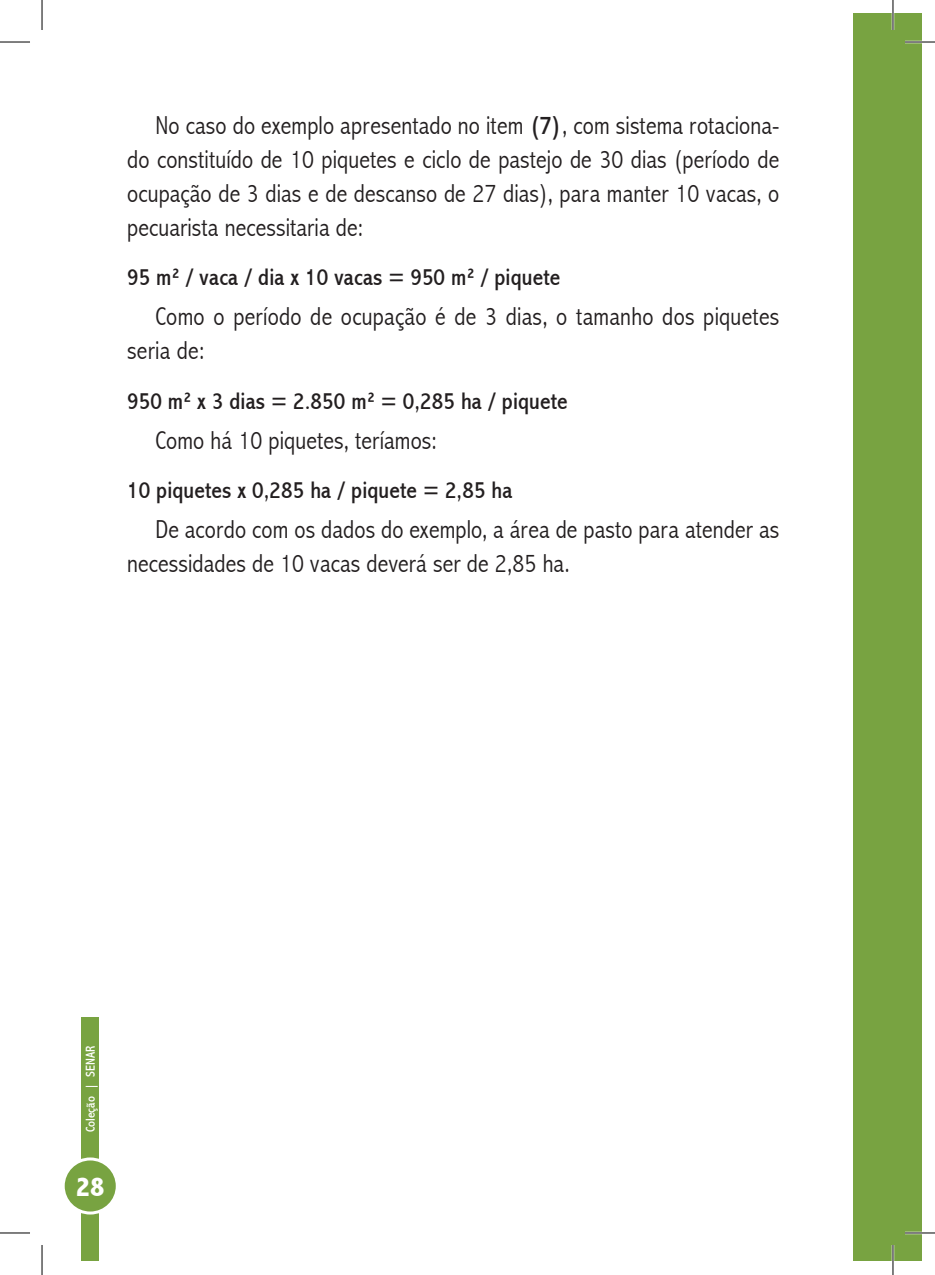
<style>
.page{position:relative;width:935px;height:1275px;background:#fff}
.page>*{position:absolute;margin:0;border:0;box-sizing:border-box;transform-origin:0 0}
.t1{font:800 condensed 28px "Abadi";color:#fff}
.t2{font:300 condensed 26px/34px "Abadi";letter-spacing:.005em;color:#231f20}
.t3{font:condensed 24px "Abadi";letter-spacing:.005em;color:#231f20}
.t4{font:condensed 13px "Abadi";color:#fff}
.s1{font-weight:400}
</style>
<div class="page">
<div style="left:82px;top:1017px;width:17px;height:244px;background:#78a341"></div>
<div style="left:63px;top:1159px;width:54px;height:54px;background:#78a341;border-radius:50%"></div>
<div style="left:62px;top:1157px;width:57px;height:57px;border:3px solid #fff;border-radius:50%"></div>
<div style="left:853px;top:14px;width:39px;height:1247px;background:#78a341"></div>
<div style="left:892px;top:14px;width:29px;height:1247px;background:#78a341"></div>
<hr style="left:904px;top:41px;width:30px;height:2px;background:#fff">
<hr style="left:904px;top:1231px;width:30px;height:3px;background:#fff">
<hr style="left:891px;top:0;width:3px;height:30px;background:#fff">
<hr style="left:891px;top:1245px;width:3px;height:30px;background:#fff">
<hr style="left:0;top:42px;width:30px;height:1px;background:#000">
<hr style="left:904px;top:42px;width:30px;height:1px;background:#000">
<hr style="left:0;top:1232px;width:30px;height:1px;background:#000">
<hr style="left:904px;top:1232px;width:30px;height:1px;background:#000">
<hr style="left:42px;top:0;width:1px;height:30px;background:#000">
<hr style="left:42px;top:1245px;width:1px;height:30px;background:#000">
<hr style="left:892px;top:0;width:1px;height:30px;background:#000">
<hr style="left:892px;top:1245px;width:1px;height:30px;background:#000">
<p class="t2" style="left:127px;top:108px;width:653px;text-align:justify;text-indent:28px">No caso do exemplo apresentado no item <span class="s1">(7)</span>, com sistema rotaciona&shy;do constituído de 10 piquetes e ciclo de pastejo de 30 dias (período de ocupação de 3 dias e de descanso de 27 dias), para manter 10 vacas, o pecuarista necessitaria de:</p>
<p class="t3" style="left:127px;top:263px;width:434px">95 m² / vaca / dia x 10 vacas = 950 m² / piquete</p>
<p class="t2" style="left:127px;top:299px;width:653px;text-indent:28px">Como o período de ocupação é de 3 dias, o tamanho dos piquetes seria de:</p>
<p class="t3" style="left:127px;top:386px;width:442px">950 m² x 3 dias = 2.850 m² = 0,285 ha / piquete</p>
<p class="t2" style="left:155px;top:423px;width:283px">Como há 10 piquetes, teríamos:</p>
<p class="t3" style="left:127px;top:476px;width:387px">10 piquetes x 0,285 ha / piquete = 2,85 ha</p>
<p class="t2" style="left:127px;top:512px;width:653px;text-indent:28px">De acordo com os dados do exemplo, a área de pasto para atender as necessidades de 10 vacas deverá ser de 2,85 ha.</p>
<p class="t4" style="left:83px;top:1132px;width:88px;rotate:-90deg">Coleção | SENAR</p>
<p class="t1" style="left:76px;top:1170px;width:30px">28</p>
</div>
